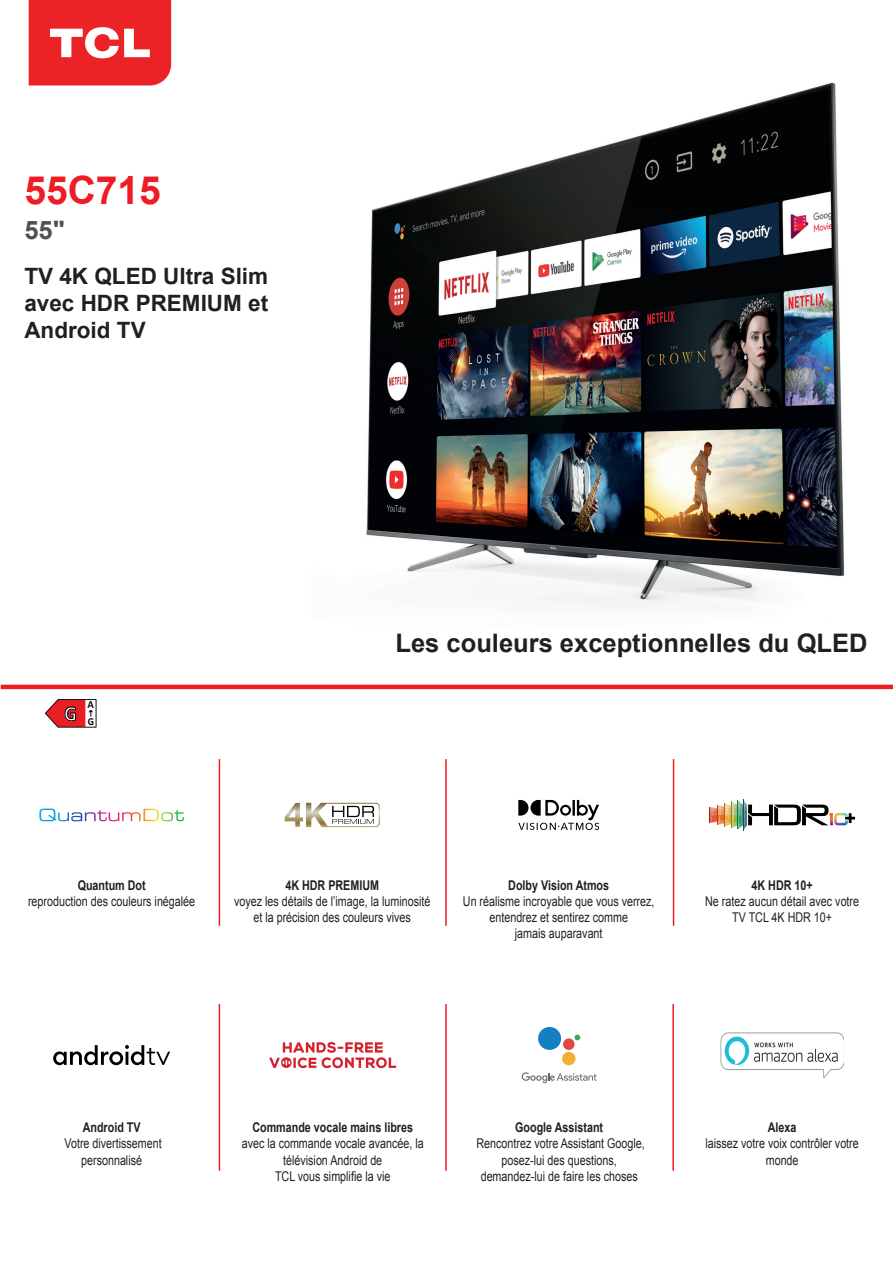
<style>
.page{position:relative;width:893px;height:1263px;background:#fff}
.page>*{position:absolute;margin:0;border:0;box-sizing:border-box;transform-origin:0 0}
.t1{font:700 39px "Arial";color:#ee1c25}
.t2{font:700 25.5px "Arial";color:#231f20}
.t3{font:700 25.5px "Arial";color:#4f5252}
.t4{font:700 22.5px/27px "Arial";color:#231f20;text-align:justify}
.t5{font:700 21.3px "Calibri";color:#fff;scale:.92 1}
.t6{font:13.35px/16px "Arial";color:#231f20;text-align:center;scale:.8 1}
.t7{font:700 13.35px "Arial";color:#231f20;scale:.8 1}
.t8{font:700 10.8px "Calibri";color:#0f1213}
.t9{font:700 10.65px "Calibri";color:#000001;scale:.92 1}
</style>
<div class="page">
<img style="left:366px;top:82px;width:478px;height:526px">
<svg style="left:29px;top:0;width:142px;height:85px;background:#ee3f41"></svg>
<hr style="left:1px;top:685px;width:892px;height:4px;background:#ee1d23">
<hr style="left:219px;top:759px;width:1px;height:167px;background:#ee1d23">
<hr style="left:445px;top:759px;width:2px;height:167px;background:#ee1d23">
<hr style="left:673px;top:759px;width:1px;height:167px;background:#ee1d23">
<hr style="left:219px;top:1004px;width:1px;height:167px;background:#ee1d23">
<hr style="left:445px;top:1004px;width:2px;height:167px;background:#ee1d23">
<hr style="left:672px;top:1004px;width:2px;height:167px;background:#ee1d23">
<svg style="left:45px;top:699px;width:51px;height:28px"></svg>
<img style="left:720px;top:1032px;width:124px;height:46px">
<svg style="left:269px;top:1042px;width:127px;height:26px"></svg>
<svg style="left:518px;top:800px;width:81px;height:30px"></svg>
<svg style="left:53px;top:1045px;width:117px;height:20px"></svg>
<svg style="left:522px;top:1072px;width:75px;height:11px"></svg>
<svg style="left:574px;top:1034px;width:6px;height:6px"></svg>
<div style="left:563px;top:1038px;width:11px;height:12px;background:#e04841;border-radius:50%"></div>
<div style="left:562px;top:1052px;width:13px;height:13px;background:#f0b034;border-radius:50%"></div>
<div style="left:538px;top:1027px;width:23px;height:23px;background:#147fc3;border-radius:50%"></div>
<svg style="left:709px;top:799px;width:146px;height:32px"></svg>
<svg style="left:39px;top:809px;width:145px;height:12px"></svg>
<svg style="left:285px;top:803px;width:95px;height:24px"></svg>
<h1 class="t1" style="left:24px;top:163px;width:138px">55C715</h1>
<h2 class="t3" style="left:24px;top:212px;width:42px">55 "</h2>
<h3 class="t4" style="left:24px;top:263px;width:245px">TV 4K QLED Ultra Slim avec HDR PREMIUM et Android TV</h3>
<h3 class="t5" style="left:64px;top:700px;width:15px">G</h3>
<p class="t8" style="left:88px;top:698px;width:8px">A</p>
<p class="t9" style="left:88px;top:715px;width:8px">G</p>
<h2 class="t2" style="left:396px;top:625px;width:473px">Les couleurs exceptionnelles du QLED</h2>
<p class="t7" style="left:78px;top:876px;width:87px">Quantum Dot</p>
<p class="t6" style="left:28px;top:893px;width:210px">reproduction des couleurs inégalée</p>
<p class="t7" style="left:285px;top:876px;width:119px">4K HDR PREMIUM</p>
<p class="t6" style="left:234px;top:893px;width:247px">voyez les détails de l’image, la luminosité et la précision des couleurs vives</p>
<p class="t7" style="left:508px;top:876px;width:128px">Dolby Vision Atmos</p>
<p class="t6" style="left:463px;top:893px;width:241px">Un réalisme incroyable que vous verrez, entendrez et sentirez comme<br>jamais auparavant</p>
<p class="t7" style="left:752px;top:876px;width:78px">4K HDR 10+</p>
<p class="t6" style="left:705px;top:893px;width:194px">Ne ratez aucun détail avec votre<br>TV TCL 4K HDR 10+</p>
<p class="t7" style="left:83px;top:1118px;width:74px">Android TV</p>
<p class="t6" style="left:65px;top:1136px;width:123px">Votre divertissement personnalisé</p>
<p class="t7" style="left:252px;top:1118px;width:202px">Commande vocale mains libres</p>
<p class="t6" style="left:242px;top:1135px;width:229px">avec la commande vocale avancée, la télévision Android de<br>TCL vous simplifie la vie</p>
<p class="t7" style="left:515px;top:1118px;width:111px">Google Assistant</p>
<p class="t6" style="left:476px;top:1135px;width:212px">Rencontrez votre Assistant Google, posez-lui des questions, demandez-lui de faire les choses</p>
<p class="t7" style="left:768px;top:1118px;width:37px">Alexa</p>
<p class="t6" style="left:705px;top:1135px;width:193px">laissez votre voix contrôler votre monde</p>
</div>
